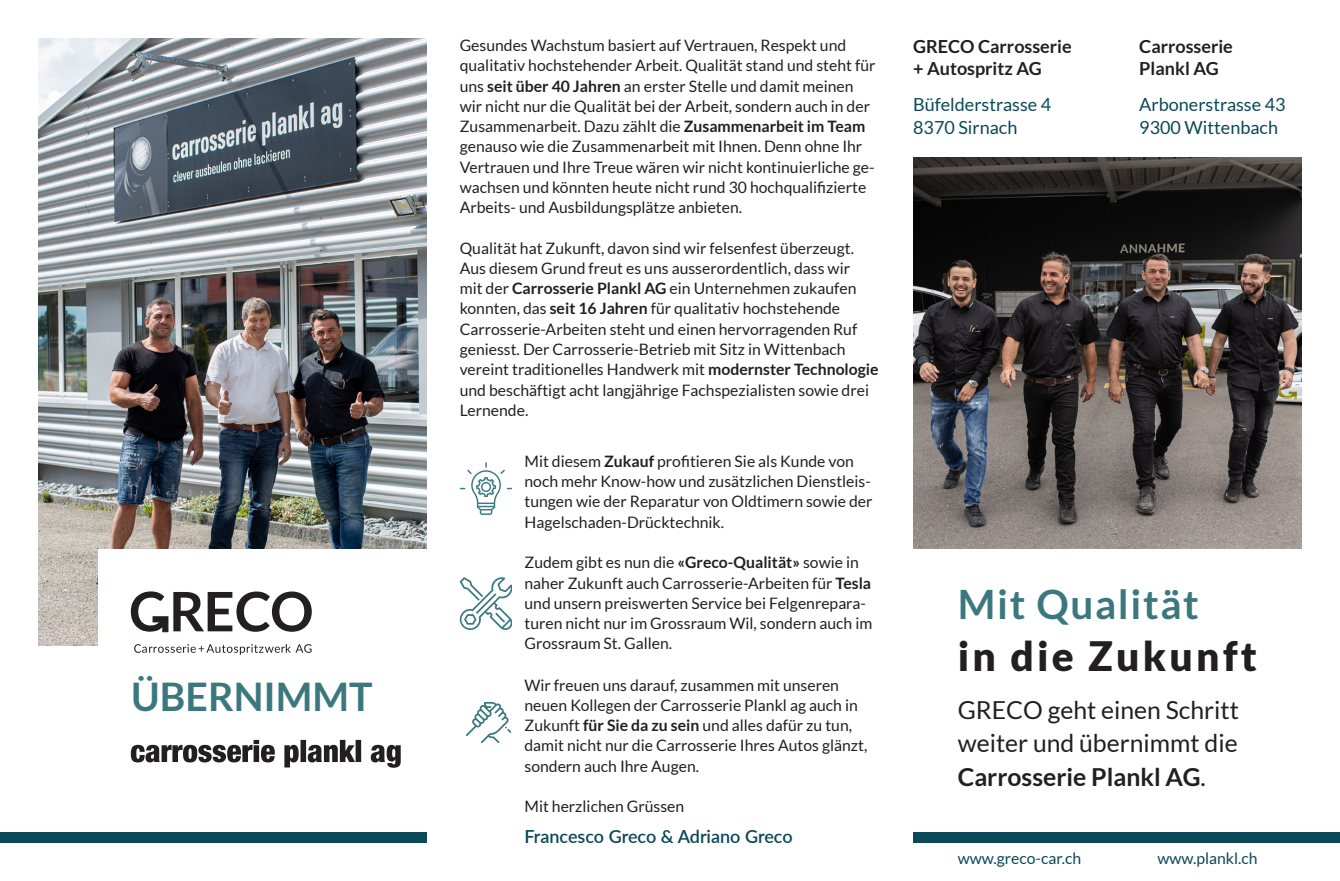
<style>
.page{position:relative;width:1340px;height:881px;background:#fff}
.page>*{position:absolute;margin:0;border:0;box-sizing:border-box;transform-origin:0 0}
.t1{font:900 40.5px "Lato";letter-spacing:.08em;color:#231f20}
.t2{font:700 40.5px "Lato";letter-spacing:.04em;color:#3b787e}
.t3{font:700 39.38px "Lato";color:#3b787e}
.t4{font:24.75px/33.8px "Lato";color:#231f20}
.t5{font:18px "Lato";color:#0b4858}
.t6{font:700 18px "Lato";color:#231f20}
.t7{font:600 18px "Lato";letter-spacing:-.005em;color:#0b4858}
.t8{font:15.75px/20.2px "Lato";color:#231f20}
.t9{font:15.75px "Lato";color:#0b4858}
.s1{font-weight:700}
</style>
<div class="page">
<img style="left:38px;top:38px;width:389px;height:607px">
<div style="left:98px;top:548px;width:354px;height:244px;background:#fff"></div>
<svg style="left:134px;top:644px;width:177px;height:10px"></svg>
<svg style="left:131px;top:591px;width:181px;height:40px"></svg>
<svg style="left:131px;top:739px;width:270px;height:28px"></svg>
<div style="left:0;top:832px;width:427px;height:10px;background:#0b4858"></div>
<svg style="left:460px;top:462px;width:52px;height:52px"></svg>
<svg style="left:466px;top:701px;width:45px;height:41px"></svg>
<img style="left:913px;top:157px;width:388px;height:391px">
<div style="left:913px;top:832px;width:426px;height:10px;background:#0b4858"></div>
<svg style="left:460px;top:577px;width:52px;height:52px"></svg>
<p class="t3" style="left:131px;top:673px;width:243px">ÜBERNIMMT</p>
<p class="t8" style="left:460px;top:35px;width:417px">Gesundes Wachstum basiert auf Vertrauen, Respekt und qualitativ hochstehender Arbeit. Qualität stand und steht für uns <span class="s1">seit über 40 Jahren</span> an erster Stelle und damit meinen wir nicht nur die Qualität bei der Arbeit, sondern auch in der Zusammenarbeit. Dazu zählt die <span class="s1">Zusammenarbeit im Team </span>genauso wie die Zusammenarbeit mit Ihnen. Denn ohne Ihr Vertrauen und Ihre Treue wären wir nicht kontinuierliche ge&shy;wachsen und könnten heute nicht rund 30 hochqualifizierte Arbeits- und Ausbildungsplätze anbieten.</p>
<p class="t8" style="left:460px;top:238px;width:420px">Qualität hat Zukunft, davon sind wir felsenfest überzeugt.<br>Aus diesem Grund freut es uns ausserordentlich, dass wir<br>mit der <span class="s1">Carrosserie Plankl AG</span> ein Unternehmen zukaufen konnten, das <span class="s1">seit 16 Jahren</span> für qualitativ hochstehende Carrosserie-Arbeiten steht und einen hervorragenden Ruf geniesst. Der Carrosserie-Betrieb mit Sitz in Wittenbach vereint traditionelles Handwerk mit <span class="s1">modernster Technologie </span>und beschäftigt acht langjährige Fachspezialisten sowie drei Lernende.</p>
<p class="t8" style="left:524px;top:451px;width:349px">Mit diesem <span class="s1">Zukauf</span> profitieren Sie als Kunde von noch mehr Know-how und zusätzlichen Dienstleis&shy;tungen wie der Reparatur von Oldtimern sowie der Hagelschaden-Drücktechnik.</p>
<p class="t8" style="left:524px;top:552px;width:349px">Zudem gibt es nun die <span class="s1">«Greco-Qualität»</span> sowie in naher Zukunft auch Carrosserie-Arbeiten für <span class="s1">Tesla </span>und unsern preiswerten Service bei Felgenrepara&shy;turen nicht nur im Grossraum Wil, sondern auch im Grossraum St. Gallen.</p>
<p class="t8" style="left:524px;top:674px;width:344px">Wir freuen uns darauf, zusammen mit unseren neuen Kollegen der Carrosserie Plankl ag auch in Zukunft <span class="s1">für Sie da zu sein</span> und alles dafür zu tun, damit nicht nur die Carrosserie Ihres Autos glänzt, sondern auch Ihre Augen.</p>
<p class="t8" style="left:524px;top:796px;width:161px">Mit herzlichen Grüssen</p>
<p class="t7" style="left:524px;top:822px;width:270px">Francesco Greco &amp; Adriano Greco</p>
<p class="t6" style="left:913px;top:36px;width:160px">GRECO Carrosserie</p>
<p class="t6" style="left:913px;top:58px;width:130px">+ Autospritz AG</p>
<p class="t5" style="left:913px;top:95px;width:140px">Büfelderstrasse 4</p>
<p class="t5" style="left:913px;top:117px;width:106px">8370 Sirnach</p>
<p class="t6" style="left:1139px;top:36px;width:95px">Carrosserie</p>
<p class="t6" style="left:1139px;top:58px;width:81px">Plankl AG</p>
<p class="t5" style="left:1139px;top:95px;width:148px">Arbonerstrasse 43</p>
<p class="t5" style="left:1139px;top:117px;width:140px">9300 Wittenbach</p>
<p class="t2" style="left:957px;top:581px;width:242px">Mit Qualität</p>
<p class="t1" style="left:957px;top:632px;width:301px">in die Zukunft</p>
<p class="t4" style="left:957px;top:692px;width:283px">GRECO geht einen Schritt</p>
<p class="t4" style="left:957px;top:726px;width:281px">weiter und übernimmt die<br><span class="s1">Carrosserie Plankl AG</span>.</p>
<p class="t9" style="left:957px;top:849px;width:125px">www.greco-car.ch</p>
<p class="t9" style="left:1157px;top:849px;width:102px">www.plankl.ch</p>
</div>
